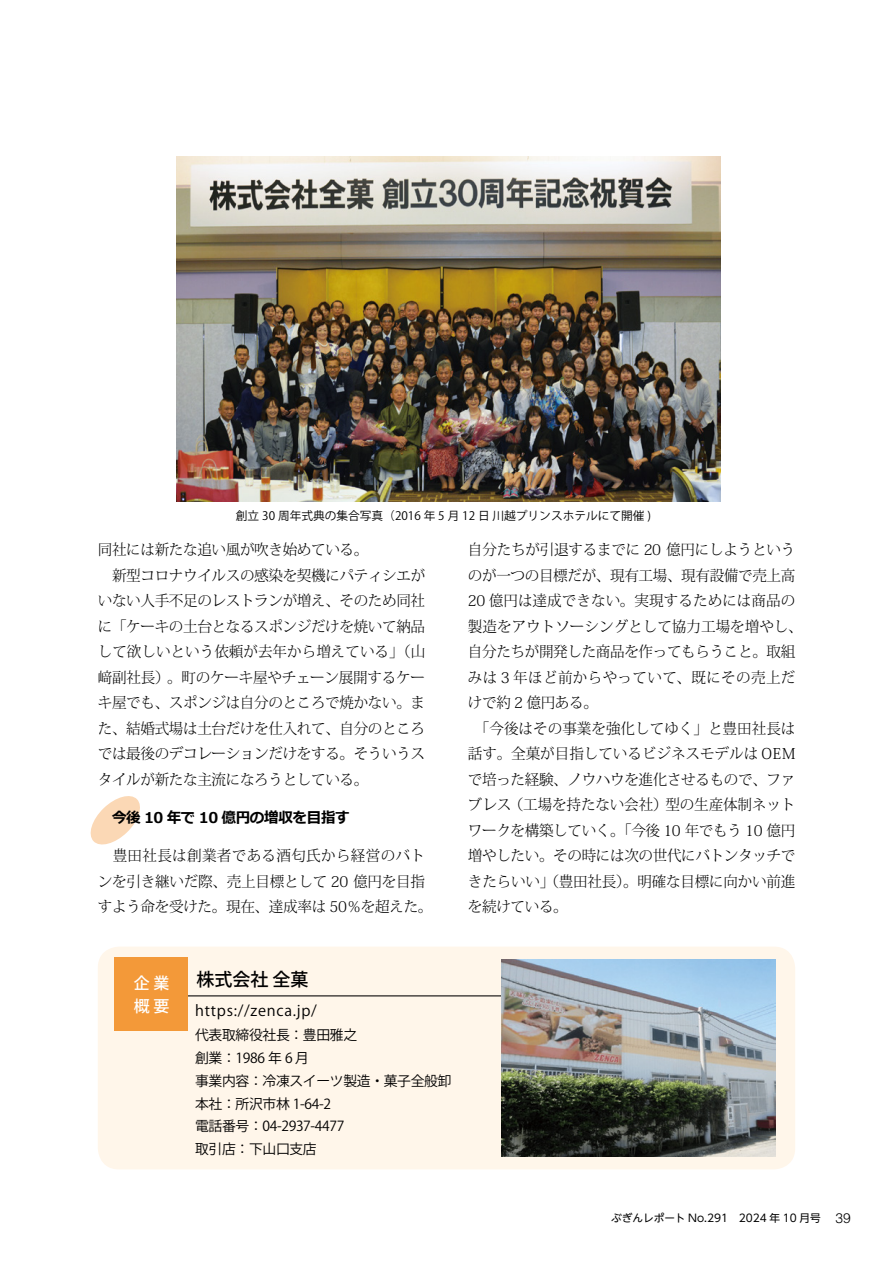
<style>
.page{position:relative;width:893px;height:1263px;background:#fff}
.page>*{position:absolute;margin:0;border:0;box-sizing:border-box;transform-origin:0 0}
.t1{font:500 18px "Koz Go Pr 6 N";color:#000}
.t2{font:500 15.9px "Koz Go Pr 6 N";color:#fff}
.t3{font:300 14.85px/25.5px "Koz Min Pr 6 N";letter-spacing:-.025em;color:#000}
.t4{font:700 14.85px "Meiryo";letter-spacing:-.025em;color:#000}
.t5{font:14.85px "Koz Go Pr 6 N";letter-spacing:.05em;color:#000}
.t6{font:13.8px/22.8px "Koz Go Pr 6 N";letter-spacing:-.025em;color:#000}
.t7{font:11.7px "Koz Go Pr 6 N";color:#000}
.t8{font:10.65px "UD Shin Go NT Pro";color:#000}
.s1{font-family:"Helvetica LT Std";font-weight:300;font-size:13.8px}
</style>
<div class="page">
<svg style="left:90px;top:796px;width:50px;height:49px"></svg>
<div style="left:98px;top:946px;width:697px;height:223px;background:#fff6ea;border-radius:21px"></div>
<hr style="left:165px;top:995px;width:486px;height:1px;background:#000">
<div style="left:114px;top:958px;width:74px;height:73px;background:#f39939"></div>
<img style="left:502px;top:959px;width:273px;height:198px">
<img style="left:176px;top:156px;width:544px;height:345px">
<p class="t7" style="left:236px;top:509px;width:417px">創立 30 周年式典の集合写真（2016 年 5 月 12 日 川越プリンスホテルにて開催 )</p>
<p class="t3" style="left:98px;top:537px;width:329px">同社には新たな追い風が吹き始めている。<br>　新型コロナウイルスの感染を契機にパティシエがいない人手不足のレストランが増え、そのため同社に「ケーキの土台となるスポンジだけを焼いて納品して欲しいという依頼が去年から増えている」（山﨑副社長）。町のケーキ屋やチェーン展開するケーキ屋でも、スポンジは自分のところで焼かない。また、結婚式場は土台だけを仕入れて、自分のところでは最後のデコレーションだけをする。そういうスタイルが新たな主流になろうとしている。</p>
<p class="t4" style="left:98px;top:807px;width:254px">　今後 10 年で 10 億円の増収を目指す</p>
<p class="t3" style="left:98px;top:843px;width:336px">　豊田社長は創業者である酒匂氏から経営のバトンを引き継いだ際、売上目標として 20 億円を目指すよう命を受けた。現在、達成率は 50％を超えた。</p>
<p class="t3" style="left:468px;top:537px;width:336px">自分たちが引退するまでに 20 億円にしようというのが一つの目標だが、現有工場、現有設備で売上高<br>20 億円は達成できない。実現するためには商品の製造をアウトソーシングとして協力工場を増やし、自分たちが開発した商品を作ってもらうこと。取組みは 3 年ほど前からやっていて、既にその売上だけで約 2 億円ある。<br>　「今後はその事業を強化してゆく」と豊田社長は話す。全菓が目指しているビジネスモデルは OEMで培った経験、ノウハウを進化させるもので、ファブレス （工場を持たない会社）型の生産体制ネットワークを構築していく。「今後 10 年でもう 10 億円増やしたい。その時には次の世代にバトンタッチできたらいい」（豊田社長）。明確な目標に向かい前進を続けている。</p>
<p class="t2" style="left:134px;top:974px;width:37px">企 業</p>
<p class="t1" style="left:196px;top:969px;width:114px">株式会社 全菓</p>
<p class="t2" style="left:134px;top:997px;width:37px">概 要</p>
<p class="t5" style="left:195px;top:1002px;width:123px">https://zenca.jp/</p>
<p class="t6" style="left:195px;top:1024px;width:258px">代表取締役社長：豊田雅之<br>創業：1986 年 6 月<br>事業内容：冷凍スイーツ製造・菓子全般卸本社：所沢市林 1-64-2<br>電話番号：04-2937-4477<br>取引店：下山口支店</p>
<p class="t8" style="left:611px;top:1210px;width:241px">ぶぎんレポート No.291　2024 年 10 月号 <span class="s1">39</span></p>
</div>
